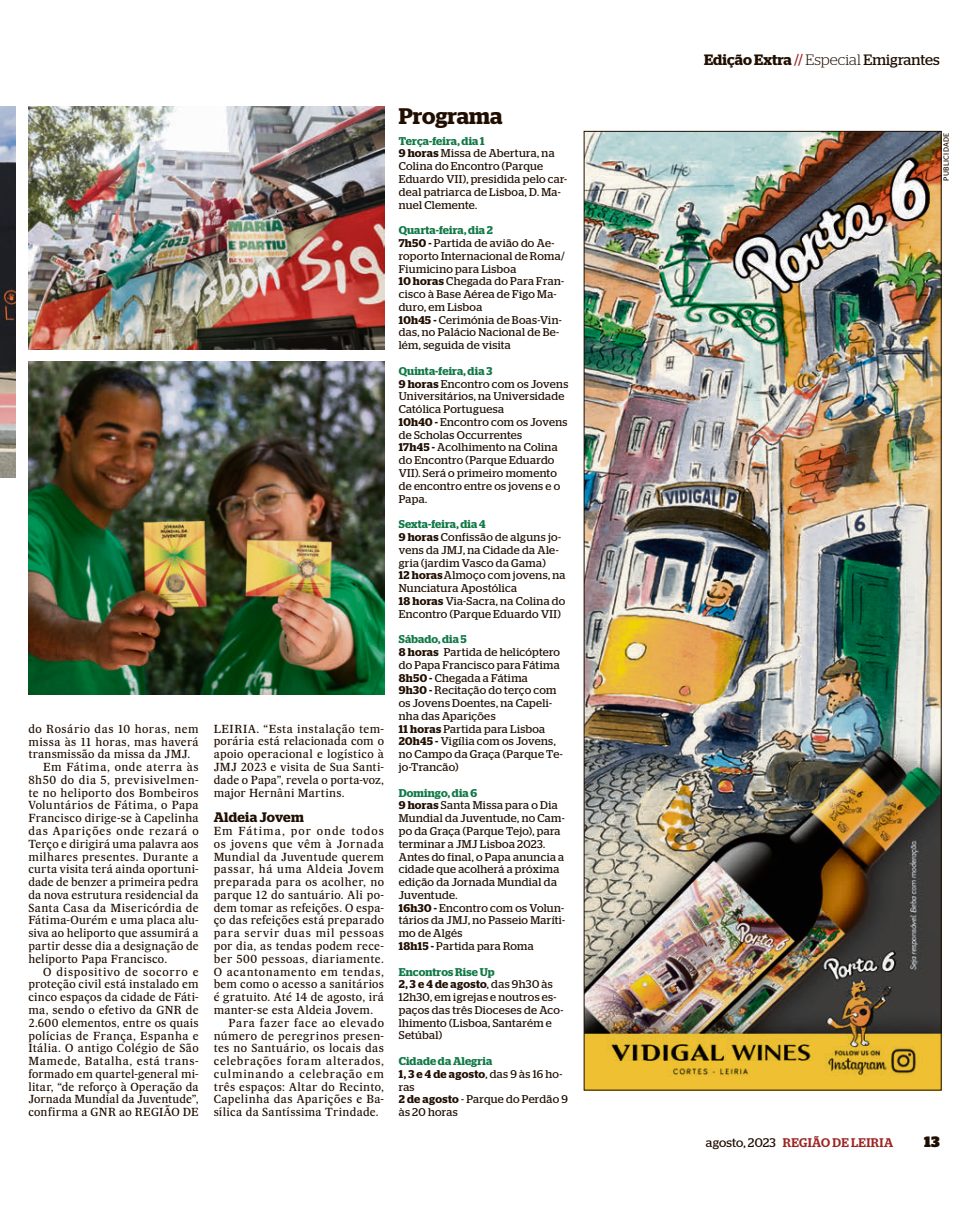
<style>
.page{position:relative;width:968px;height:1205px;background:#fff}
.page>*{position:absolute;margin:0;border:0;box-sizing:border-box;transform-origin:0 0}
.t1{font:600 22.5px "Stag";color:#200e00}
.t2{font:600 15px "Stag";color:#200e00}
.t3{font:900 15px "Stag";color:#200e00}
.t4{font:600 13.75px "Stag";letter-spacing:.015em;color:#200e00}
.t5{font:500 12.5px "Stag";letter-spacing:.03em;color:#9d2422}
.t6{font:11.25px/12.8px "Stag";letter-spacing:.03em;color:#200e00}
.t7{font:11.25px/12.8px "Majerit Body";letter-spacing:.025em;color:#200e00;text-align:justify}
.t8{font:11.25px "Majerit Body";letter-spacing:.005em;color:#200e00}
.t9{font:11.25px "Majerit Body";letter-spacing:.05em;color:#200e00}
.t10{font:11.25px "Majerit Body";letter-spacing:.06em;color:#200e00}
.t11{font:11.25px "Majerit Body";letter-spacing:.045em;color:#200e00}
.t12{font:11.25px "Majerit Body";letter-spacing:.065em;color:#200e00}
.t13{font:11.25px "Majerit Body";color:#200e00}
.t14{font:11.25px "Majerit Body";letter-spacing:.055em;color:#200e00}
.t15{font:11.25px "Majerit Body";letter-spacing:.085em;color:#200e00}
.t16{font:7.5px "Stag Sans";letter-spacing:.04em;color:#200e00}
.s1{font-weight:600;color:#107845}
.s2{font-weight:600}
.s3{font-weight:400;color:#9d2422}
.s4{font-weight:300}
.s5{font-weight:400}
.s6{font-weight:400;color:#200e00}
</style>
<div class="page">
<img style="left:28px;top:106px;width:356px;height:243px">
<img style="left:28px;top:362px;width:356px;height:332px">
<img style="left:0;top:106px;width:16px;height:371px">
<img style="left:586px;top:133px;width:353px;height:955px">
<p class="t11" style="left:28px;top:721px;width:172px">do Rosário das 10 horas, nem</p>
<p class="t7" style="left:28px;top:735px;width:172px">missa às 11 horas, mas haverá</p>
<p class="t7" style="left:28px;top:747px;width:163px">transmissão da missa da JMJ.</p>
<p class="t11" style="left:43px;top:760px;width:157px">Em Fátima, onde aterra às</p>
<p class="t11" style="left:28px;top:772px;width:172px">8h50 do dia 5, previsivelmen-</p>
<p class="t7" style="left:28px;top:786px;width:172px">te no heliporto dos Bombeiros</p>
<p class="t7" style="left:28px;top:799px;width:172px">Voluntários de Fátima, o Papa</p>
<p class="t7" style="left:28px;top:811px;width:172px">Francisco dirige-se à Capelinha</p>
<p class="t12" style="left:28px;top:823px;width:172px">das Aparições onde rezará o</p>
<p class="t8" style="left:28px;top:836px;width:172px">Terço e dirigirá uma palavra aos</p>
<p class="t7" style="left:28px;top:850px;width:172px">milhares presentes. Durante a</p>
<p class="t7" style="left:28px;top:862px;width:172px">curta visita terá ainda oportuni-</p>
<p class="t8" style="left:28px;top:875px;width:172px">dade de benzer a primeira pedra</p>
<p class="t8" style="left:28px;top:887px;width:172px">da nova estrutura residencial da</p>
<p class="t7" style="left:28px;top:901px;width:172px">Santa Casa da Misericórdia de</p>
<p class="t7" style="left:28px;top:914px;width:172px">Fátima-Ourém e uma placa alu-</p>
<p class="t8" style="left:28px;top:926px;width:172px">siva ao heliporto que assumirá a</p>
<p class="t7" style="left:28px;top:939px;width:172px">partir desse dia a designação de</p>
<p class="t7" style="left:28px;top:952px;width:140px">heliporto Papa Francisco.</p>
<p class="t12" style="left:43px;top:964px;width:157px">O dispositivo de socorro e</p>
<p class="t7" style="left:28px;top:977px;width:172px">proteção civil está instalado em</p>
<p class="t7" style="left:28px;top:990px;width:172px">cinco espaços da cidade de Fáti-</p>
<p class="t7" style="left:28px;top:1003px;width:172px">ma, sendo o efetivo da GNR de</p>
<p class="t7" style="left:28px;top:1016px;width:172px">2.600 elementos, entre os quais</p>
<p class="t7" style="left:28px;top:1029px;width:172px">polícias de França, Espanha e</p>
<p class="t7" style="left:28px;top:1041px;width:172px">Itália. O antigo Colégio de São</p>
<p class="t9" style="left:28px;top:1054px;width:172px">Mamede, Batalha, está trans-</p>
<p class="t8" style="left:28px;top:1066px;width:172px">formado em quartel-general mi-</p>
<p class="t7" style="left:28px;top:1080px;width:172px">litar, “de reforço à Operação da</p>
<p class="t13" style="left:28px;top:1092px;width:172px">Jornada Mundial da Juventude”,</p>
<p class="t7" style="left:28px;top:1105px;width:172px">confirma a GNR ao REGIÃO DE</p>
<p class="t7" style="left:214px;top:722px;width:172px">LEIRIA. “Esta instalação tem&shy;porária está relacionada com o apoio operacional e logístico à JMJ 2023 e visita de Sua Santi&shy;dade o Papa”, revela o porta-voz, major Hernâni Martins.</p>
<p class="t4" style="left:214px;top:809px;width:92px">Aldeia Jovem</p>
<p class="t15" style="left:214px;top:824px;width:172px">Em Fátima, por onde todos</p>
<p class="t14" style="left:214px;top:836px;width:172px">os jovens que vêm à Jornada</p>
<p class="t7" style="left:214px;top:850px;width:172px">Mundial da Juventude querem</p>
<p class="t9" style="left:214px;top:862px;width:172px">passar, há uma Aldeia Jovem</p>
<p class="t7" style="left:214px;top:875px;width:172px">preparada para os acolher, no</p>
<p class="t7" style="left:214px;top:888px;width:172px">parque 12 do santuário. Ali po-</p>
<p class="t7" style="left:214px;top:901px;width:172px">dem tomar as refeições. O espa-</p>
<p class="t7" style="left:214px;top:914px;width:172px">ço das refeições está preparado</p>
<p class="t12" style="left:214px;top:926px;width:172px">para servir duas mil pessoas</p>
<p class="t7" style="left:214px;top:939px;width:172px">por dia, as tendas podem rece-</p>
<p class="t7" style="left:214px;top:952px;width:172px">ber 500 pessoas, diariamente.</p>
<p class="t9" style="left:214px;top:964px;width:172px">O acantonamento em tendas,</p>
<p class="t7" style="left:214px;top:978px;width:172px">bem como o acesso a sanitários</p>
<p class="t7" style="left:214px;top:990px;width:172px">é gratuito. Até 14 de agosto, irá</p>
<p class="t7" style="left:214px;top:1003px;width:161px">manter-se esta Aldeia Jovem.</p>
<p class="t10" style="left:228px;top:1015px;width:157px">Para fazer face ao elevado</p>
<p class="t7" style="left:214px;top:1029px;width:172px">número de peregrinos presen-</p>
<p class="t7" style="left:214px;top:1041px;width:172px">tes no Santuário, os locais das</p>
<p class="t10" style="left:214px;top:1054px;width:172px">celebrações foram alterados,</p>
<p class="t10" style="left:214px;top:1066px;width:172px">culminando a celebração em</p>
<p class="t7" style="left:214px;top:1080px;width:172px">três espaços: Altar do Recinto,</p>
<p class="t7" style="left:214px;top:1093px;width:172px">Capelinha das Aparições e Ba-</p>
<p class="t7" style="left:214px;top:1105px;width:166px">sílica da Santíssima Trindade.</p>
<h1 class="t1" style="left:398px;top:103px;width:105px">Programa</h1>
<p class="t6" style="left:398px;top:134px;width:170px"><span class="s1">Terça-feira, dia 1<br></span><span class="s2">9 horas</span> Missa de Abertura, na<br>Colina do Encontro (Parque<br>Eduardo VII), presidida pelo car&shy;deal patriarca de Lisboa, D. Ma&shy;nuel Clemente.</p>
<p class="t6" style="left:398px;top:224px;width:167px"><span class="s1">Quarta-feira, dia 2<br></span><span class="s2">7h50 -</span> Partida de avião do Ae&shy;roporto Internacional de Roma/<br>Fiumicino para Lisboa<br><span class="s2">10 horas</span> Chegada do Para Fran&shy;cisco à Base Aérea de Figo Ma&shy;duro, em Lisboa<br><span class="s2">10h45 -</span> Cerimónia de Boas-Vin&shy;das, no Palácio Nacional de Be&shy;lém, seguida de visita</p>
<p class="t6" style="left:398px;top:364px;width:171px"><span class="s1">Quinta-feira, dia 3<br></span><span class="s2">9 horas</span> Encontro com os Jovens<br>Universitários, na Universidade<br>Católica Portuguesa<br><span class="s2">10h40 -</span> Encontro com os Jovens de Scholas Occurrentes<br><span class="s2">17h45 -</span> Acolhimento na Colina do Encontro (Parque Eduardo<br>VII). Será o primeiro momento de encontro entre os jovens e o<br>Papa.</p>
<p class="t6" style="left:398px;top:518px;width:168px"><span class="s1">Sexta-feira, dia 4<br></span><span class="s2">9 horas</span> Confissão de alguns jo&shy;vens da JMJ, na Cidade da Ale&shy;gria (jardim Vasco da Gama)<br><span class="s2">12 horas</span>Almoço com jovens, na<br>Nunciatura Apostólica<br><span class="s2">18 horas</span> Via-Sacra, na Colina do<br>Encontro (Parque Eduardo VII)</p>
<p class="t6" style="left:398px;top:633px;width:165px"><span class="s1">Sábado, dia 5<br></span><span class="s2">8 horas</span> Partida de helicóptero do Papa Francisco para Fátima<br><span class="s2">8h50 -</span> Chegada a Fátima<br><span class="s2">9h30 -</span> Recitação do terço com os Jovens Doentes, na Capeli&shy;nha das Aparições<br><span class="s2">11 horas</span> Partida para Lisboa<br><span class="s2">20h45 -</span> Vigília com os Jovens, no Campo da Graça (Parque Te&shy;jo-Trancão)</p>
<p class="t6" style="left:398px;top:786px;width:168px"><span class="s1">Domingo, dia 6<br></span><span class="s2">9 horas</span> Santa Missa para o Dia<br>Mundial da Juventude, no Cam&shy;po da Graça (Parque Tejo), para terminar a JMJ Lisboa 2023.<br>Antes do final, o Papa anuncia a cidade que acolherá a próxima edição da Jornada Mundial da<br>Juventude.<br><span class="s2">16h30 -</span> Encontro com os Volun&shy;tários da JMJ, no Passeio Maríti&shy;mo de Algés<br><span class="s2">18h15 -</span> Partida para Roma</p>
<p class="t6" style="left:398px;top:965px;width:166px"><span class="s1">Encontros Rise Up<br></span><span class="s2">2, 3 e 4 de agosto</span>, das 9h30 às<br>12h30, em igrejas e noutros es&shy;paços das três Dioceses de Aco&shy;lhimento (Lisboa, Santarém e<br>Setúbal)</p>
<p class="t6" style="left:398px;top:1054px;width:171px"><span class="s1">Cidade da Alegria<br></span><span class="s2">1, 3 e 4 de agosto</span>, das 9 às 16 ho&shy;ras<br><span class="s2">2 de agosto</span> - Parque do Perdão 9 às 20 horas</p>
<h2 class="t2" style="left:704px;top:51px;width:237px">Edição Extra <span class="s3">//</span> <span class="s4">Especial</span> <span class="s5">Emigrantes</span></h2>
<p class="t16" style="left:941px;top:181px;width:50px;rotate:-90deg">PUBLICIDADE</p>
<p class="t5" style="left:705px;top:1135px;width:189px"><span class="s6">agosto, 2023</span> REGIÃO DE LEIRIA</p>
<h2 class="t3" style="left:924px;top:1133px;width:17px">13</h2>
</div>
